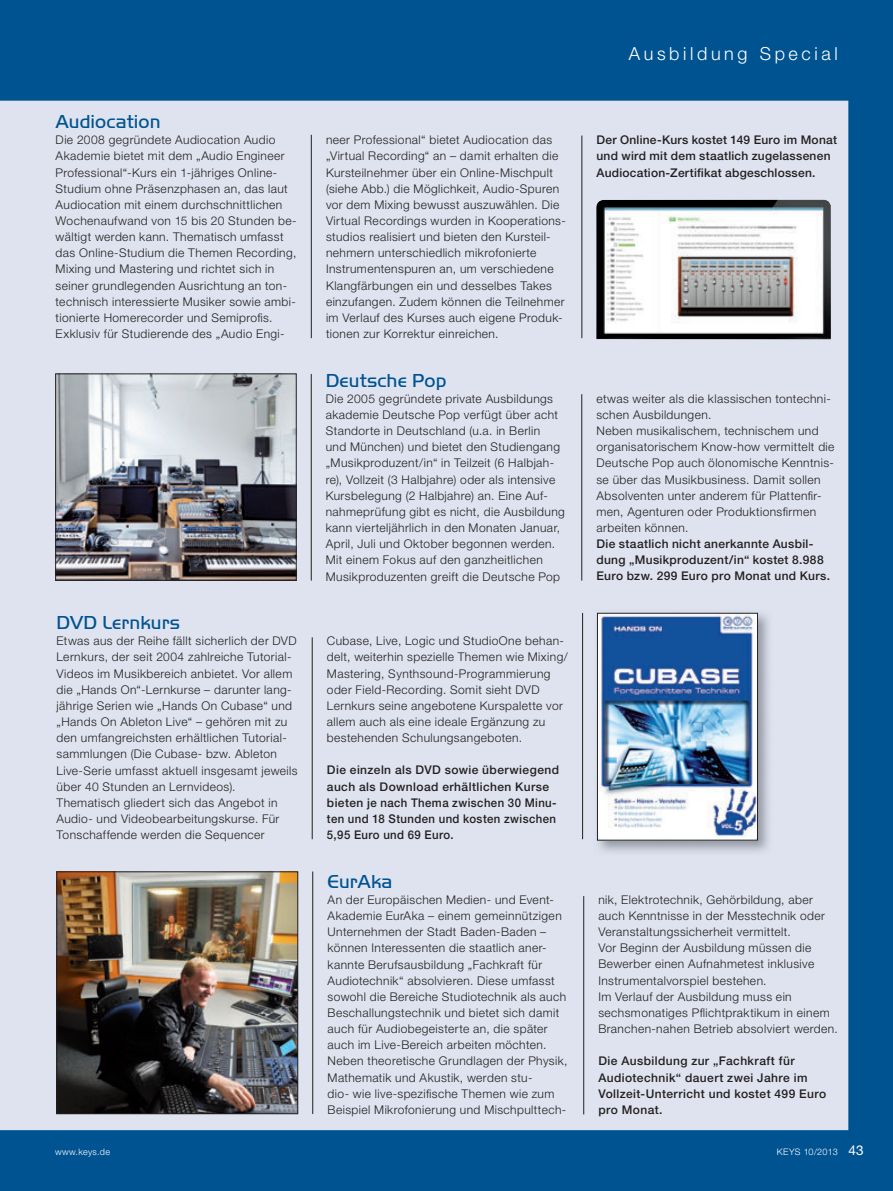
<style>
.page{position:relative;width:893px;height:1191px;background:#005391}
.page>*{position:absolute;margin:0;border:0;box-sizing:border-box;transform-origin:0 0}
.t1{font:19.5px "Handel Got D Ligh";letter-spacing:.005em;color:#005391}
.t2{font:300 18px "Helvetica Neue LT Std";letter-spacing:.2em;color:#fff}
.t3{font:13.5px "Helvetica Neue LT Std";color:#fff}
.t4{font:300 12px/16.2px "Helvetica Neue LT Std";letter-spacing:.035em;color:#231f20}
.t5{font:500 12px/16.2px "Helvetica Neue LT Std";letter-spacing:.03em;color:#231f20}
.t6{font:300 9px "Helvetica Neue LT Std";letter-spacing:.03em;color:#fff}
</style>
<div class="page">
<div style="left:0;top:101px;width:848px;height:1029px;background:#dee3ef"></div>
<hr style="left:311px;top:135px;width:1px;height:203px;background:#231f20">
<hr style="left:582px;top:135px;width:1px;height:203px;background:#231f20">
<hr style="left:581px;top:394px;width:1px;height:186px;background:#231f20">
<hr style="left:582px;top:613px;width:1px;height:226px;background:#231f20">
<hr style="left:311px;top:374px;width:1px;height:206px;background:#231f20">
<hr style="left:312px;top:637px;width:1px;height:202px;background:#231f20">
<img style="left:596px;top:200px;width:235px;height:139px">
<img style="left:57px;top:375px;width:237px;height:203px">
<div style="left:55px;top:373px;width:241px;height:207px;border:1px solid #231f20"></div>
<img style="left:594px;top:609px;width:178px;height:246px">
<img style="left:599px;top:615px;width:157px;height:223px">
<div style="left:597px;top:613px;width:161px;height:227px;border:1px solid #231f20"></div>
<img style="left:59px;top:873px;width:237px;height:239px">
<div style="left:57px;top:871px;width:241px;height:243px;border:1px solid #231f20"></div>
<hr style="left:312px;top:871px;width:1px;height:243px;background:#231f20">
<hr style="left:583px;top:896px;width:1px;height:218px;background:#231f20">
<h1 class="t1" style="left:56px;top:110px;width:106px">Audiocation</h1>
<p class="t4" style="left:56px;top:132px;width:242px">Die 2008 gegründete Audiocation Audio Akademie bietet mit dem „Audio Engineer Professional“-Kurs ein 1-jähriges Online-Studium ohne Präsenzphasen an, das laut Audiocation mit einem durchschnittlichen Wochenaufwand von 15 bis 20 Stunden be&shy;wältigt werden kann. Thematisch umfasst das Online-Studium die Themen Recording, Mixing und Mastering und richtet sich in seiner grundlegenden Ausrichtung an ton&shy;technisch interessierte Musiker sowie ambi&shy;tionierte Homerecorder und Semiprofis.<br>Exklusiv für Studierende des „Audio Engi-</p>
<p class="t4" style="left:326px;top:132px;width:241px">neer Professional“ bietet Audiocation das „Virtual Recording“ an – damit erhalten die Kursteilnehmer über ein Online-Mischpult (siehe Abb.) die Möglichkeit, Audio-Spuren vor dem Mixing bewusst auszuwählen. Die Virtual Recordings wurden in Kooperations&shy;studios realisiert und bieten den Kursteil&shy;nehmern unterschiedlich mikrofonierte Instrumentenspuren an, um verschiedene Klangfärbungen ein und desselbes Takes einzufangen. Zudem können die Teilnehmer im Verlauf des Kurses auch eigene Produk&shy;tionen zur Korrektur einreichen.</p>
<h1 class="t1" style="left:326px;top:369px;width:122px">Deutsche Pop</h1>
<p class="t4" style="left:326px;top:390px;width:241px">Die 2005 gegründete private Ausbildungs akademie Deutsche Pop verfügt über acht Standorte in Deutschland (u.a. in Berlin<br>und München) und bietet den Studiengang „Musikproduzent/in“ in Teilzeit (6 Halbjah&shy;re), Vollzeit (3 Halbjahre) oder als intensive Kursbelegung (2 Halbjahre) an. Eine Auf&shy;nahmeprüfung gibt es nicht, die Ausbildung kann vierteljährlich in den Monaten Januar, April, Juli und Oktober begonnen werden.<br>Mit einem Fokus auf den ganzheitlichen Musikproduzenten greift die Deutsche Pop</p>
<h2 class="t2" style="left:629px;top:42px;width:210px">Ausbildung Special</h2>
<p class="t5" style="left:596px;top:132px;width:242px">Der Online-Kurs kostet 149 Euro im Monat und wird mit dem staatlich zugelassenen<br>Audiocation-Zertifikat abgeschlossen.</p>
<p class="t4" style="left:596px;top:390px;width:240px">etwas weiter als die klassischen tontechni&shy;schen Ausbildungen.<br>Neben musikalischem, technischem und organisatorischem Know-how vermittelt die Deutsche Pop auch ölonomische Kenntnis&shy;se über das Musikbusiness. Damit sollen Absolventen unter anderem für Plattenfir&shy;men, Agenturen oder Produktionsfirmen arbeiten können.</p>
<p class="t5" style="left:596px;top:535px;width:235px">Die staatlich nicht anerkannte Ausbil&shy;dung „Musikproduzent/in“ kostet 8.988<br>Euro bzw. 299 Euro pro Monat und Kurs.</p>
<h1 class="t1" style="left:57px;top:611px;width:125px">DVD Lernkurs</h1>
<p class="t4" style="left:57px;top:632px;width:242px">Etwas aus der Reihe fällt sicherlich der DVD Lernkurs, der seit 2004 zahlreiche Tutorial-Videos im Musikbereich anbietet. Vor allem die „Hands On“-Lernkurse – darunter lang&shy;jährige Serien wie „Hands On Cubase“ und „Hands On Ableton Live“ – gehören mit zu den umfangreichsten erhältlichen Tutorial&shy;sammlungen (Die Cubase- bzw. Ableton Live-Serie umfasst aktuell insgesamt jeweils über 40 Stunden an Lernvideos).<br>Thematisch gliedert sich das Angebot in Audio- und Videobearbeitungskurse. Für Tonschaffende werden die Sequencer</p>
<p class="t4" style="left:327px;top:632px;width:242px">Cubase, Live, Logic und StudioOne behan&shy;delt, weiterhin spezielle Themen wie Mixing/ Mastering, Synthsound-Programmierung oder Field-Recording. Somit sieht DVD Lernkurs seine angebotene Kurspalette vor allem auch als eine ideale Ergänzung zu bestehenden Schulungsangeboten.</p>
<p class="t5" style="left:327px;top:762px;width:234px">Die einzeln als DVD sowie überwiegend auch als Download erhältlichen Kurse bieten je nach Thema zwischen 30 Minu&shy;ten und 18 Stunden und kosten zwischen 5,95 Euro und 69 Euro.</p>
<h1 class="t1" style="left:328px;top:870px;width:66px">EurAka</h1>
<p class="t4" style="left:328px;top:891px;width:241px">An der Europäischen Medien- und Event-Akademie EurAka – einem gemeinnützigen Unternehmen der Stadt Baden-Baden – können Interessenten die staatlich aner&shy;kannte Berufsausbildung „Fachkraft für Audiotechnik“ absolvieren. Diese umfasst sowohl die Bereiche Studiotechnik als auch Beschallungstechnik und bietet sich damit auch für Audiobegeisterte an, die später auch im Live-Bereich arbeiten möchten.<br>Neben theoretische Grundlagen der Physik, Mathematik und Akustik, werden stu-<br>dio- wie live-spezifische Themen wie zum Beispiel Mikrofonierung und Mischpulttech-</p>
<p class="t4" style="left:598px;top:891px;width:241px">nik, Elektrotechnik, Gehörbildung, aber auch Kenntnisse in der Messtechnik oder Veranstaltungssicherheit vermittelt.<br>Vor Beginn der Ausbildung müssen die Bewerber einen Aufnahmetest inklusive Instrumentalvorspiel bestehen.<br>Im Verlauf der Ausbildung muss ein sechsmonatiges Pflichtpraktikum in einem Branchen-nahen Betrieb absolviert werden.</p>
<p class="t5" style="left:598px;top:1053px;width:229px">Die Ausbildung zur „Fachkraft für<br>Audiotechnik“ dauert zwei Jahre im<br>Vollzeit-Unterricht und kostet 499 Euro pro Monat.</p>
<p class="t6" style="left:55px;top:1146px;width:56px">www.keys.de</p>
<p class="t3" style="left:848px;top:1142px;width:17px">43</p>
<p class="t6" style="left:777px;top:1146px;width:62px">KEYS 10/2013</p>
</div>
